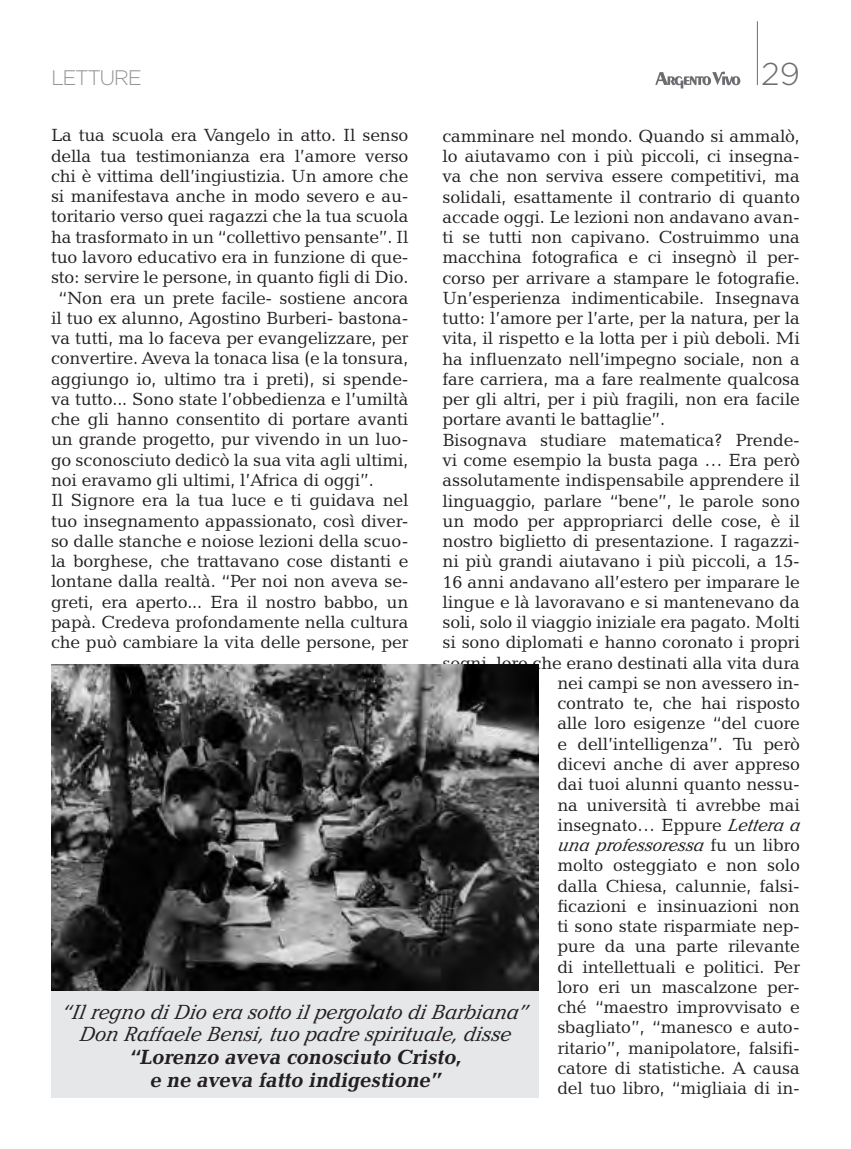
<style>
.page{position:relative;width:851px;height:1149px;background:#fff}
.page>*{position:absolute;margin:0;border:0;box-sizing:border-box;transform-origin:0 0}
.t1{font:300 31.5px "Gotham";color:#6c6d70}
.t2{font:italic 21px/22.5px "Candida BT";color:#231f20;text-align:center}
.t3{font:italic 700 21px/22.5px "Candida BT";color:#231f20;text-align:center}
.t4{font:300 21px "Gotham";letter-spacing:-.07em;color:#939598}
.t5{font:18px "Candida BT";letter-spacing:-.01em;color:#231f20}
.t6{font:italic 18px "Candida BT";color:#231f20}
.s1{font-style:italic}
.s2{font-style:normal}
</style>
<div class="page">
<svg style="left:655px;top:71px;width:85px;height:17px"></svg>
<hr style="left:757px;top:21px;width:1px;height:64px;background:#6c6d70">
<img style="left:51px;top:664px;width:488px;height:327px">
<div style="left:51px;top:991px;width:488px;height:106px;background:#e6e7e9"></div>
<p class="t4" style="left:51px;top:64px;width:92px">LETTURE</p>
<h1 class="t1" style="left:761px;top:54px;width:40px">29</h1>
<p class="t5" style="left:442px;top:124px;width:359px">camminare nel mondo. Quando si ammalò,</p>
<p class="t5" style="left:442px;top:144px;width:359px">lo aiutavamo con i più piccoli, ci insegna-</p>
<p class="t5" style="left:442px;top:165px;width:359px">va che non serviva essere competitivi, ma</p>
<p class="t5" style="left:442px;top:185px;width:359px">solidali, esattamente il contrario di quanto</p>
<p class="t5" style="left:442px;top:205px;width:359px">accade oggi. Le lezioni non andavano avan-</p>
<p class="t5" style="left:442px;top:225px;width:359px">ti se tutti non capivano. Costruimmo una</p>
<p class="t5" style="left:442px;top:246px;width:359px">macchina fotografica e ci insegnò il per-</p>
<p class="t5" style="left:442px;top:266px;width:359px">corso per arrivare a stampare le fotografie.</p>
<p class="t5" style="left:442px;top:286px;width:359px">Un’esperienza indimenticabile. Insegnava</p>
<p class="t5" style="left:442px;top:306px;width:359px">tutto: l’amore per l’arte, per la natura, per la</p>
<p class="t5" style="left:442px;top:327px;width:359px">vita, il rispetto e la lotta per i più deboli. Mi</p>
<p class="t5" style="left:442px;top:347px;width:359px">ha influenzato nell’impegno sociale, non a</p>
<p class="t5" style="left:442px;top:367px;width:359px">fare carriera, ma a fare realmente qualcosa</p>
<p class="t5" style="left:442px;top:387px;width:359px">per gli altri, per i più fragili, non era facile</p>
<p class="t5" style="left:442px;top:408px;width:224px">portare avanti le battaglie”.</p>
<p class="t5" style="left:442px;top:428px;width:359px">Bisognava studiare matematica? Prende-</p>
<p class="t5" style="left:442px;top:448px;width:359px">vi come esempio la busta paga … Era però</p>
<p class="t5" style="left:442px;top:468px;width:359px">assolutamente indispensabile apprendere il</p>
<p class="t5" style="left:442px;top:489px;width:359px">linguaggio, parlare “bene”, le parole sono</p>
<p class="t5" style="left:442px;top:509px;width:359px">un modo per appropriarci delle cose, è il</p>
<p class="t5" style="left:442px;top:529px;width:359px">nostro biglietto di presentazione. I ragazzi-</p>
<p class="t5" style="left:442px;top:549px;width:359px">ni più grandi aiutavano i più piccoli, a 15-</p>
<p class="t5" style="left:442px;top:570px;width:359px">16 anni andavano all’estero per imparare le</p>
<p class="t5" style="left:442px;top:590px;width:359px">lingue e là lavoravano e si mantenevano da</p>
<p class="t5" style="left:442px;top:610px;width:359px">soli, solo il viaggio iniziale era pagato. Molti</p>
<p class="t5" style="left:442px;top:630px;width:359px">si sono diplomati e hanno coronato i propri</p>
<p class="t5" style="left:442px;top:651px;width:359px">sogni, loro che erano destinati alla vita dura</p>
<p class="t5" style="left:557px;top:671px;width:244px">nei campi se non avessero in-</p>
<p class="t5" style="left:557px;top:691px;width:244px">contrato te, che hai risposto</p>
<p class="t5" style="left:557px;top:711px;width:244px">alle loro esigenze “del cuore</p>
<p class="t5" style="left:557px;top:732px;width:244px">e dell’intelligenza”. Tu però</p>
<p class="t5" style="left:557px;top:752px;width:244px">dicevi anche di aver appreso</p>
<p class="t5" style="left:557px;top:772px;width:244px">dai tuoi alunni quanto nessu-</p>
<p class="t5" style="left:557px;top:792px;width:244px">na università ti avrebbe mai</p>
<p class="t5" style="left:557px;top:813px;width:248px">insegnato… Eppure <span class="s1">Lettera a</span></p>
<p class="t6" style="left:557px;top:833px;width:244px">una professoressa <span class="s2">f u u n l i b r o</span></p>
<p class="t5" style="left:557px;top:853px;width:244px">molto osteggiato e non solo</p>
<p class="t5" style="left:557px;top:873px;width:244px">dalla Chiesa, calunnie, falsi-</p>
<p class="t5" style="left:557px;top:894px;width:244px">ficazioni e insinuazioni non</p>
<p class="t5" style="left:557px;top:914px;width:244px">ti sono state risparmiate nep-</p>
<p class="t5" style="left:557px;top:934px;width:244px">pure da una parte rilevante</p>
<p class="t5" style="left:557px;top:954px;width:244px">di intellettuali e politici. Per</p>
<p class="t5" style="left:557px;top:975px;width:244px">loro eri un mascalzone per-</p>
<p class="t5" style="left:557px;top:995px;width:244px">ché “maestro improvvisato e</p>
<p class="t5" style="left:557px;top:1015px;width:244px">sbagliato”, “manesco e auto-</p>
<p class="t5" style="left:557px;top:1035px;width:244px">ritario”, manipolatore, falsifi-</p>
<p class="t5" style="left:557px;top:1056px;width:244px">catore di statistiche. A causa</p>
<p class="t5" style="left:557px;top:1076px;width:244px">del tuo libro, “migliaia di in-</p>
<p class="t5" style="left:51px;top:124px;width:359px">La tua scuola era Vangelo in atto. Il senso</p>
<p class="t5" style="left:51px;top:144px;width:359px">della tua testimonianza era l’amore verso</p>
<p class="t5" style="left:51px;top:164px;width:359px">chi è vittima dell’ingiustizia. Un amore che</p>
<p class="t5" style="left:51px;top:185px;width:359px">si manifestava anche in modo severo e au-</p>
<p class="t5" style="left:51px;top:205px;width:359px">toritario verso quei ragazzi che la tua scuola</p>
<p class="t5" style="left:51px;top:225px;width:359px">ha trasformato in un “collettivo pensante”. Il</p>
<p class="t5" style="left:51px;top:245px;width:359px">tuo lavoro educativo era in funzione di que-</p>
<p class="t5" style="left:51px;top:266px;width:359px">sto: servire le persone, in quanto figli di Dio.</p>
<p class="t5" style="left:58px;top:286px;width:351px">“Non era un prete facile- sostiene ancora</p>
<p class="t5" style="left:51px;top:306px;width:359px">il tuo ex alunno, Agostino Burberi- bastona-</p>
<p class="t5" style="left:51px;top:326px;width:359px">va tutti, ma lo faceva per evangelizzare, per</p>
<p class="t5" style="left:51px;top:347px;width:359px">convertire. Aveva la tonaca lisa (e la tonsura,</p>
<p class="t5" style="left:51px;top:367px;width:359px">aggiungo io, ultimo tra i preti), si spende-</p>
<p class="t5" style="left:51px;top:387px;width:359px">va tutto... Sono state l’obbedienza e l’umiltà</p>
<p class="t5" style="left:51px;top:407px;width:359px">che gli hanno consentito di portare avanti</p>
<p class="t5" style="left:51px;top:428px;width:359px">un grande progetto, pur vivendo in un luo-</p>
<p class="t5" style="left:51px;top:448px;width:359px">go sconosciuto dedicò la sua vita agli ultimi,</p>
<p class="t5" style="left:51px;top:468px;width:324px">noi eravamo gli ultimi, l’Africa di oggi”.</p>
<p class="t5" style="left:51px;top:488px;width:359px">Il Signore era la tua luce e ti guidava nel</p>
<p class="t5" style="left:51px;top:509px;width:359px">tuo insegnamento appassionato, così diver-</p>
<p class="t5" style="left:51px;top:529px;width:359px">so dalle stanche e noiose lezioni della scuo-</p>
<p class="t5" style="left:51px;top:549px;width:359px">la borghese, che trattavano cose distanti e</p>
<p class="t5" style="left:51px;top:569px;width:359px">lontane dalla realtà. “Per noi non aveva se-</p>
<p class="t5" style="left:51px;top:590px;width:359px">greti, era aperto... Era il nostro babbo, un</p>
<p class="t5" style="left:51px;top:610px;width:359px">papà. Credeva profondamente nella cultura</p>
<p class="t5" style="left:51px;top:630px;width:359px">che può cambiare la vita delle persone, per</p>
<p class="t2" style="left:62px;top:999px;width:472px">“Ilregno diDio era sotto ilp ergolato diBarbiana”<br>Don Raffaele Bensi, tuo p adre spirituale, disse</p>
<p class="t3" style="left:129px;top:1044px;width:338px">“Lorenzo aveva conosciuto Cristo, e ne aveva fatto indigestione”</p>
</div>
